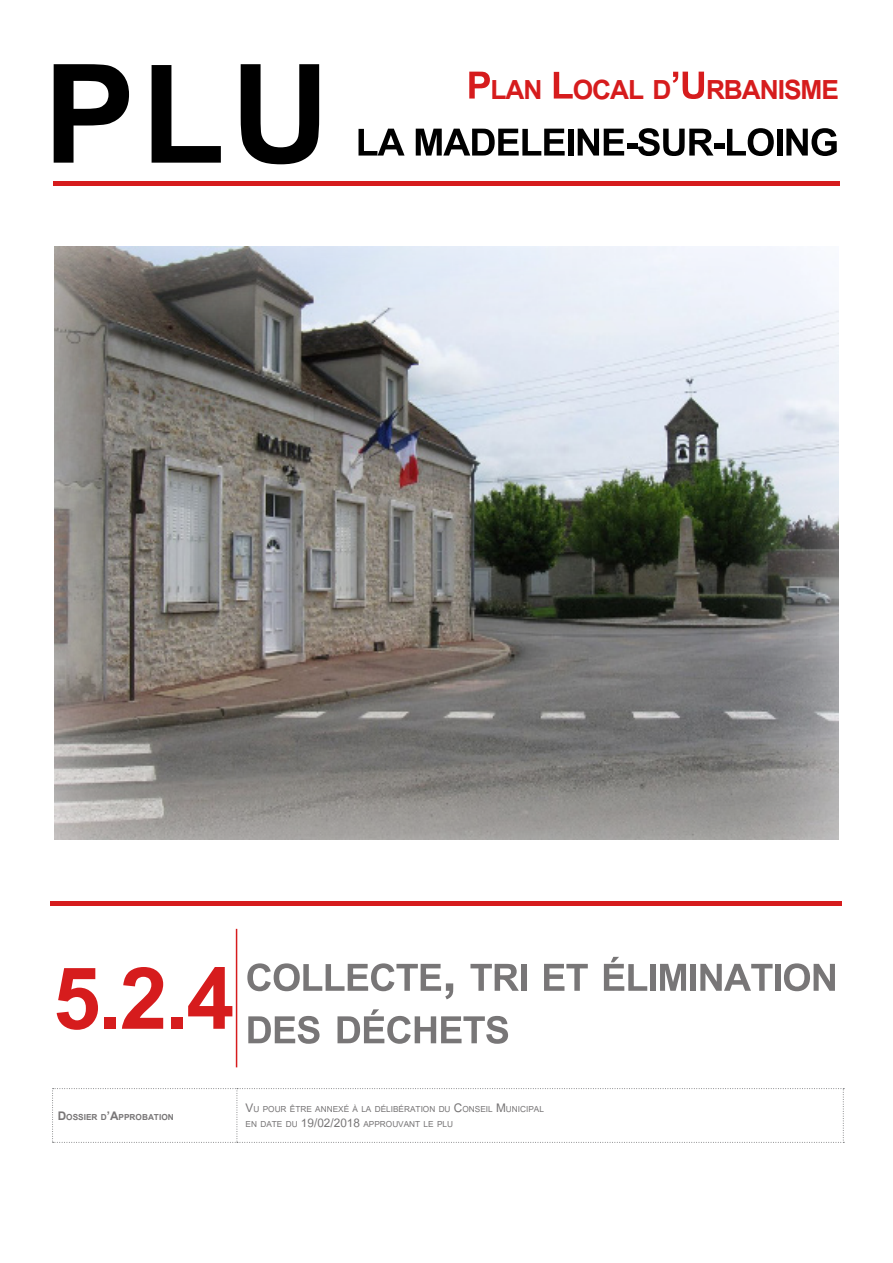
<style>
.page{position:relative;width:893px;height:1263px;background:#fff}
.page>*{position:absolute;margin:0;border:0;box-sizing:border-box;transform-origin:0 0}
.t1{font:700 192px "Utsaah";color:#000}
.t2{font:700 120px "Utsaah";color:#d61c1d}
.t3{font:700 52.5px "Utsaah";letter-spacing:-.015em;color:#787677}
.t4{font:700 52.5px "Utsaah";letter-spacing:-.02em;color:#000}
.t5{font:700 36.75px "Utsaah";letter-spacing:-.03em;color:#d61c1d}
.t6{font:11.55px/15px "Utsaah";color:#787677}
.t7{font:700 11.55px "Utsaah";color:#787677}
.s1{font-size:52.5px}
.s2{font-size:75px}
.s3{font-size:16.5px}
</style>
<div class="page">
<hr style="left:53px;top:182px;width:786px;height:4px;background:#d61c1d">
<hr style="left:51px;top:901px;width:791px;height:4px;background:#d61c1d">
<svg style="left:52px;top:1088px;width:792px;height:55px"></svg>
<div style="left:52px;top:245px;width:788px;height:596px;background:#fff;opacity:.75"></div>
<hr style="left:236px;top:929px;width:1px;height:138px;background:#d61c1d">
<h1 class="t1" style="left:44px;top:20px;width:288px">PLU</h1>
<h3 class="t5" style="left:467px;top:71px;width:374px"><span class="s1">P</span>lan <span class="s1">L</span>ocal d<span class="s1">’U</span>rbanisme</h3>
<h3 class="t4" style="left:356px;top:117px;width:485px">LA MADELEINE-SUR-LOING</h3>
<p class="t2" style="left:53px;top:940px;width:183px">5.2.4</p>
<p class="t3" style="left:246px;top:952px;width:594px">collecte<span class="s2">,</span> tri et élimination</p>
<p class="t3" style="left:246px;top:1004px;width:266px">des déchets</p>
<p class="t7" style="left:58px;top:1111px;width:117px"><span class="s3">D</span>ossier d<span class="s3">’A</span>pprobation</p>
<p class="t6" style="left:246px;top:1102px;width:300px"><span class="s3">V</span>u pour être annexé à la délibération du <span class="s3">C</span>onseil <span class="s3">M</span>unicipal en date du <span class="s3">19/02/2018</span> approuvant le plu</p>
</div>
